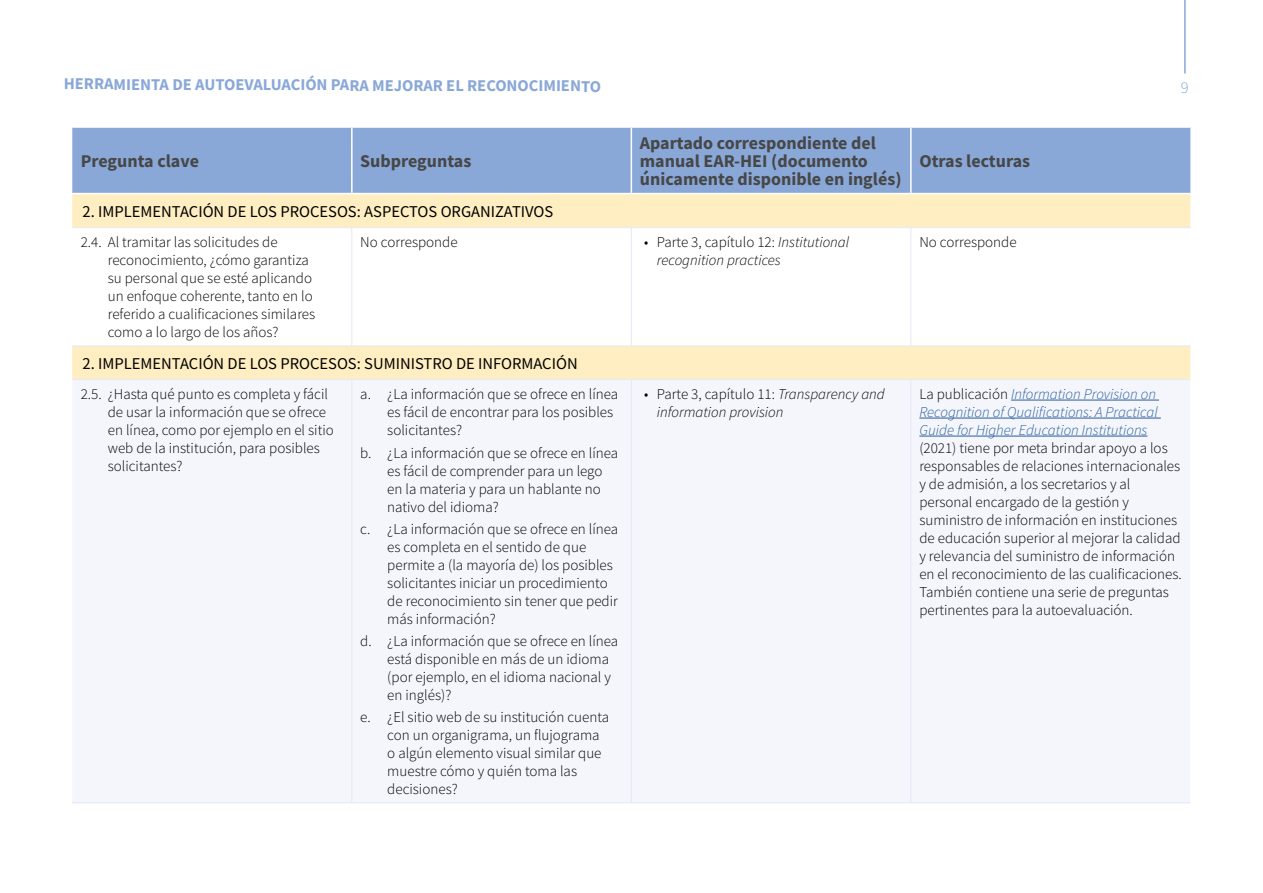
<style>
.page{position:relative;width:1263px;height:893px;background:#fff}
.page>*{position:absolute;margin:0;border:0;box-sizing:border-box;transform-origin:0 0}
.t1{font:700 18px/18px "Source Sans Pro";color:#474747}
.t2{font:16.5px "Source Sans Pro";color:#000}
.t3{font:700 16.5px "Source Sans Pro";letter-spacing:-.005em;color:#89a8d8}
.t4{font:300 16.5px "Source Sans Pro";color:#89a8d8}
.t5{font:300 15px/18px "Source Sans Pro";color:#000}
.t6{font:italic 300 15px/18px "Source Sans Pro";color:#275b9b}
.t7{font:italic 300 15px/18px "Source Sans Pro";color:#000}
.s1{font-style:normal}
.s2{font-style:normal;color:#000}
</style>
<div class="page">
<hr style="left:1184px;top:0;width:2px;height:74px;background:#89a8d8">
<div style="left:72px;top:128px;width:1118px;height:65px;background:#89a8d8"></div>
<svg style="left:72px;top:194px;width:1118px;height:185px"></svg>
<div style="left:73px;top:380px;width:1117px;height:422px;background:#f4f6fc"></div>
<hr style="left:351px;top:128px;width:2px;height:65px;background:#fff">
<hr style="left:631px;top:128px;width:1px;height:65px;background:#fff">
<hr style="left:910px;top:128px;width:2px;height:65px;background:#fff">
<hr style="left:72px;top:346px;width:280px;height:1px;background:#e3e9f7">
<hr style="left:352px;top:346px;width:279px;height:1px;background:#e3e9f7">
<hr style="left:631px;top:346px;width:280px;height:1px;background:#e3e9f7">
<hr style="left:911px;top:346px;width:279px;height:1px;background:#e3e9f7">
<hr style="left:351px;top:228px;width:1px;height:118px;background:#e3e9f7">
<hr style="left:631px;top:228px;width:1px;height:118px;background:#e3e9f7">
<hr style="left:910px;top:228px;width:1px;height:118px;background:#e3e9f7">
<hr style="left:72px;top:227px;width:280px;height:1px;background:#e3e9f7">
<hr style="left:352px;top:227px;width:279px;height:1px;background:#e3e9f7">
<hr style="left:631px;top:227px;width:280px;height:1px;background:#e3e9f7">
<hr style="left:911px;top:227px;width:279px;height:1px;background:#e3e9f7">
<hr style="left:72px;top:379px;width:280px;height:1px;background:#e3e9f7">
<hr style="left:352px;top:379px;width:279px;height:1px;background:#e3e9f7">
<hr style="left:351px;top:380px;width:1px;height:422px;background:#e3e9f7">
<hr style="left:631px;top:379px;width:280px;height:1px;background:#e3e9f7">
<hr style="left:631px;top:380px;width:1px;height:422px;background:#e3e9f7">
<hr style="left:911px;top:379px;width:279px;height:1px;background:#e3e9f7">
<hr style="left:910px;top:380px;width:1px;height:422px;background:#e3e9f7">
<hr style="left:72px;top:802px;width:280px;height:1px;background:#e3e9f7">
<hr style="left:352px;top:802px;width:279px;height:1px;background:#e3e9f7">
<hr style="left:631px;top:802px;width:280px;height:1px;background:#e3e9f7">
<hr style="left:911px;top:802px;width:279px;height:1px;background:#e3e9f7">
<hr style="left:1011px;top:400px;width:148px;height:1px;background:#275b9b">
<hr style="left:919px;top:418px;width:242px;height:1px;background:#275b9b">
<hr style="left:919px;top:436px;width:228px;height:1px;background:#275b9b">
<p class="t3" style="left:64px;top:74px;width:539px">HERRAMIENTA DE AUTOEVALUACIÓN PARA MEJORAR EL RECONOCIMIENTO</p>
<p class="t4" style="left:1181px;top:78px;width:9px">9</p>
<p class="t1" style="left:81px;top:152px;width:120px">Pregunta clave</p>
<p class="t1" style="left:360px;top:152px;width:113px">Subpreguntas</p>
<p class="t1" style="left:640px;top:134px;width:263px">Apartado correspondiente del manual EAR-HEI (documento únicamente disponible en inglés)</p>
<p class="t1" style="left:919px;top:152px;width:112px">Otras lecturas</p>
<p class="t2" style="left:83px;top:201px;width:472px">2. IMPLEMENTACIÓN DE LOS PROCESOS: ASPECTOS ORGANIZATIVOS</p>
<p class="t5" style="left:108px;top:233px;width:209px;text-indent:-27px">2.4. Al tramitar las solicitudes de reconocimiento, ¿cómo garantiza su personal que se esté aplicando un enfoque coherente, tanto en lo referido a cualificaciones similares como a lo largo de los años?</p>
<p class="t5" style="left:360px;top:233px;width:99px">No corresponde</p>
<p class="t7" style="left:657px;top:233px;width:194px;text-indent:-13px"><span class="s1">• Parte 3, capítulo 12:</span> Institutional recognition practices</p>
<p class="t5" style="left:919px;top:233px;width:99px">No corresponde</p>
<p class="t2" style="left:83px;top:353px;width:497px">2. IMPLEMENTACIÓN DE LOS PROCESOS: SUMINISTRO DE INFORMACIÓN</p>
<p class="t5" style="left:108px;top:385px;width:228px;text-indent:-27px">2.5. ¿Hasta qué punto es completa y fácil de usar la información que se ofrece en línea, como por ejemplo en el sitio web de la institución, para posibles solicitantes?</p>
<p class="t5" style="left:387px;top:385px;width:232px;text-indent:-27px">a. ¿La información que se ofrece en línea es fácil de encontrar para los posibles solicitantes?</p>
<p class="t7" style="left:657px;top:385px;width:229px;text-indent:-13px"><span class="s1">• Parte 3, capítulo 11:</span> Transparency and information provision</p>
<p class="t6" style="left:919px;top:385px;width:240px"><span class="s2">La publicación</span> Information Provision on<br>Recognition of Qualifications: A Practical<br>Guide for Higher Education Institutions</p>
<p class="t5" style="left:919px;top:439px;width:264px">(2021) tiene por meta brindar apoyo a los responsables de relaciones internacionales y de admisión, a los secretarios y al personal encargado de la gestión y suministro de información en instituciones de educación superior al mejorar la calidad y relevancia del suministro de información en el reconocimiento de las cualificaciones.<br>También contiene una serie de preguntas pertinentes para la autoevaluación.</p>
<p class="t5" style="left:387px;top:444px;width:232px;text-indent:-27px">b. ¿La información que se ofrece en línea es fácil de comprender para un lego en la materia y para un hablante no nativo del idioma?</p>
<p class="t5" style="left:387px;top:520px;width:232px;text-indent:-27px">c. ¿La información que se ofrece en línea es completa en el sentido de que permite a (la mayoría de) los posibles solicitantes iniciar un procedimiento de reconocimiento sin tener que pedir más información?</p>
<p class="t5" style="left:387px;top:632px;width:232px;text-indent:-27px">d. ¿La información que se ofrece en línea está disponible en más de un idioma (por ejemplo, en el idioma nacional y en inglés)?</p>
<p class="t5" style="left:387px;top:708px;width:223px;text-indent:-27px">e. ¿El sitio web de su institución cuenta con un organigrama, un flujograma o algún elemento visual similar que muestre cómo y quién toma las decisiones?</p>
</div>
